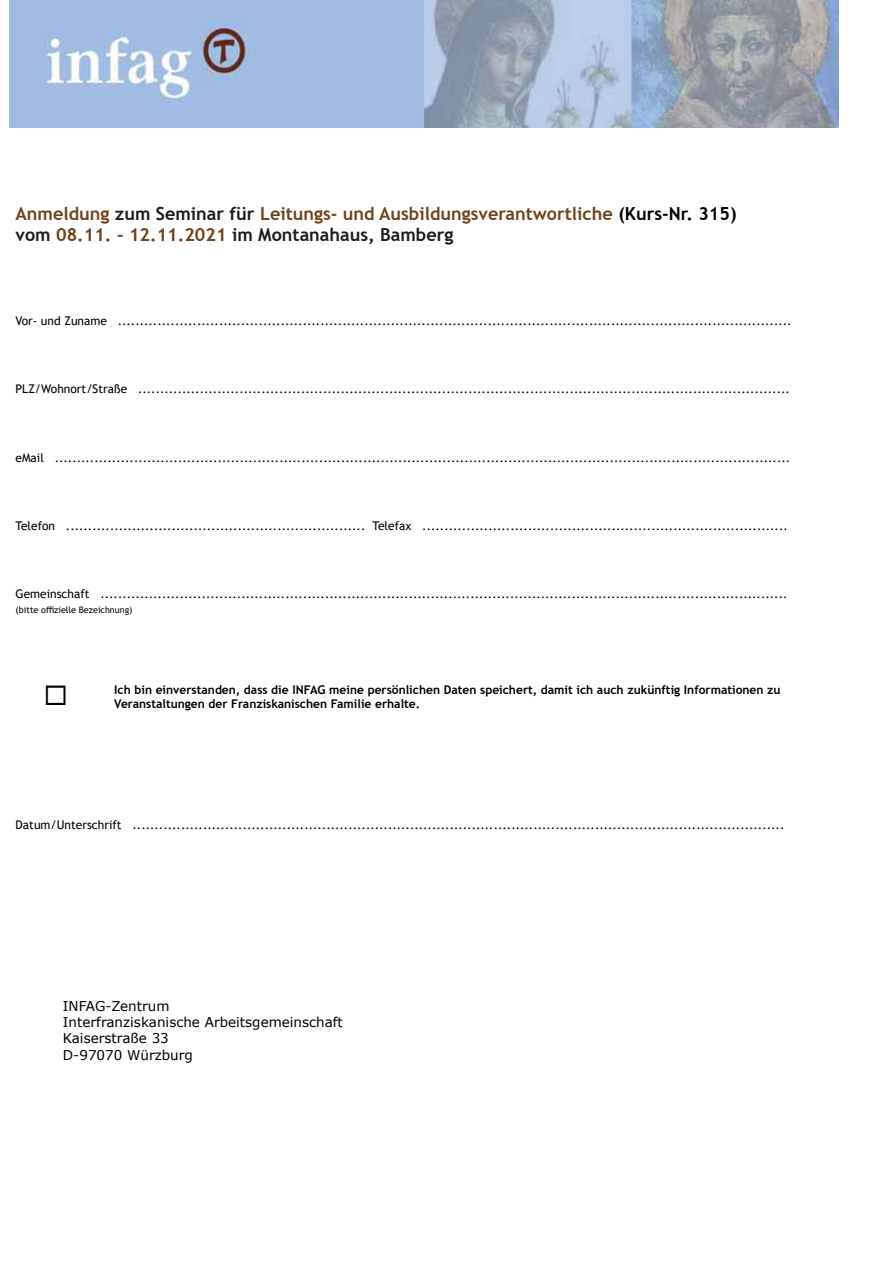
<style>
.page{position:relative;width:893px;height:1263px;background:#fff}
.page>*{position:absolute;margin:0;border:0;box-sizing:border-box;transform-origin:0 0}
.t1{font:700 18px/21.6px "Trebuchet MS";color:#6f421b}
.t2{font:13.5px/16.2px "Verdana";color:#000}
.t3{font:12px "Trebuchet MS";color:#000}
.t4{font:700 12px "Trebuchet MS";color:#000}
.t5{font:9px "Trebuchet MS";color:#000}
.s1{color:#1c1c1c}
.s2{color:#000}
</style>
<div class="page">
<img style="left:10px;top:0;width:829px;height:128px">
<h1 class="t1" style="left:16px;top:202px;width:722px">Anmeldung <span class="s1">zum Seminar für</span> Leitungs- und Ausbildungsverantwortliche <span class="s2">(Kurs-Nr. 315) </span><span class="s1">vom</span> 08.11. - 12.11.2021 <span class="s1">im Montanahaus, Bamberg</span></h1>
<p class="t3" style="left:16px;top:313px;width:777px">Vor- und Zuname .........................................................................................................................................................</p>
<p class="t3" style="left:16px;top:382px;width:776px">PLZ/Wohnort/Straße ....................................................................................................................................................</p>
<p class="t3" style="left:16px;top:450px;width:776px">eMail .......................................................................................................................................................................</p>
<p class="t3" style="left:16px;top:518px;width:774px">Telefon .................................................................... Telefax ...................................................................................</p>
<p class="t3" style="left:16px;top:586px;width:773px">Gemeinschaft ............................................................................................................................................................</p>
<p class="t5" style="left:16px;top:604px;width:118px">(bitte offizielle Bezeichnung)</p>
<p class="t4" style="left:114px;top:682px;width:668px">Ich bin einverstanden, dass die INFAG meine persönlichen Daten speichert, damit ich auch zukünftig Informationen zu</p>
<p class="t4" style="left:44px;top:696px;width:378px">◻ Veranstaltungen der Franziskanischen Familie erhalte.</p>
<p class="t3" style="left:16px;top:817px;width:770px">Datum/Unterschrift ....................................................................................................................................................</p>
<p class="t2" style="left:63px;top:998px;width:282px">INFAG-Zentrum<br>Interfranziskanische Arbeitsgemeinschaft<br>Kaiserstraße 33<br>D-97070 Würzburg</p>
</div>
